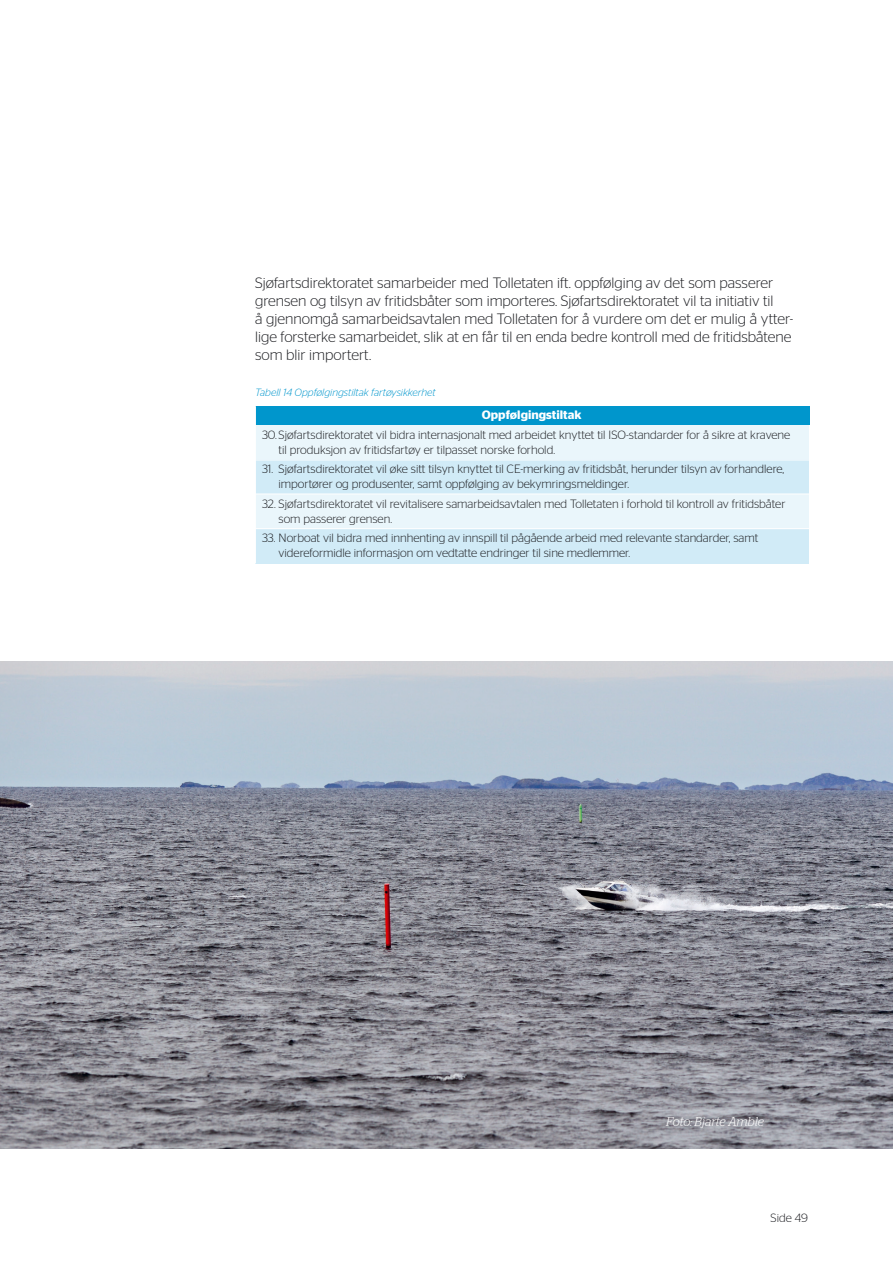
<style>
.page{position:relative;width:893px;height:1263px;background:#fff}
.page>*{position:absolute;margin:0;border:0;box-sizing:border-box;transform-origin:0 0}
.Brødtekst{font:300 15px/18px "Stag Sans";color:#1b1c20}
.Bildetekst{font:italic 300 12.75px "Stag";letter-spacing:-.01em;color:#fff}
.Brødtekst-2{font:600 12.15px "Stag Sans";color:#fff}
.Brødtekst-3{font:300 12px/15px "Stag Sans";color:#1b1c20}
.Brødtekst-4{font:italic 300 10.5px "Stag Sans";color:#0096cc}
</style>
<div class="page">
<div style="left:255px;top:424px;width:554px;height:36px;background:#eaf6fb"></div>
<div style="left:255px;top:460px;width:554px;height:34px;background:#d1ebf7"></div>
<div style="left:255px;top:528px;width:554px;height:35px;background:#d1ebf7"></div>
<div style="left:255px;top:494px;width:554px;height:35px;background:#eaf6fb"></div>
<div style="left:255px;top:406px;width:554px;height:18px;background:#0096cc"></div>
<hr style="left:255px;top:424px;width:554px;height:1px;background:#0096cc">
<hr style="left:255px;top:460px;width:554px;height:1px;background:#fff">
<hr style="left:255px;top:494px;width:554px;height:1px;background:#fff">
<hr style="left:255px;top:528px;width:554px;height:1px;background:#fff">
<hr style="left:255px;top:406px;width:1px;height:157px;background:#fff">
<img style="left:0;top:661px;width:893px;height:487px">
<p class="Brødtekst" style="left:255px;top:274px;width:540px">Sjøfartsdirektoratet samarbeider med Tolletaten ift. oppfølging av det som passerer grensen og tilsyn av fritidsbåter som importeres. Sjøfartsdirektoratet vil ta initiativ til<br>å gjennomgå samarbeidsavtalen med Tolletaten for å vurdere om det er mulig å ytter&shy;lige forsterke samarbeidet, slik at en får til en enda bedre kontroll med de fritidsbåtene som blir importert.</p>
<p class="Brødtekst-4" style="left:255px;top:387px;width:182px">Tabell 14 Oppfølgingstiltak fartøysikkerhet</p>
<p class="Brødtekst-2" style="left:482px;top:408px;width:101px">Oppfølgingstiltak</p>
<p class="Brødtekst-3" style="left:279px;top:427px;width:513px;text-indent:-16px">30. Sjøfartsdirektoratet vil bidra internasjonalt med arbeidet knyttet til ISO-standarder for å sikre at kravene til produksjon av fritidsfartøy er tilpasset norske forhold.</p>
<p class="Brødtekst-3" style="left:279px;top:461px;width:507px;text-indent:-16px">31. Sjøfartsdirektoratet vil øke sitt tilsyn knyttet til CE-merking av fritidsbåt, herunder tilsyn av forhandlere, importører og produsenter, samt oppfølging av bekymringsmeldinger.</p>
<p class="Brødtekst-3" style="left:279px;top:496px;width:508px;text-indent:-16px">32. Sjøfartsdirektoratet vil revitalisere samarbeidsavtalen med Tolletaten i forhold til kontroll av fritidsbåter som passerer grensen.</p>
<p class="Brødtekst-3" style="left:279px;top:530px;width:481px;text-indent:-16px">33. Norboat vil bidra med innhenting av innspill til pågående arbeid med relevante standarder, samt videreformidle informasjon om vedtatte endringer til sine medlemmer.</p>
<p class="Bildetekst" style="left:666px;top:1114px;width:99px">Foto: Bjarte Amble</p>
<p class="Brødtekst-3" style="left:771px;top:1210px;width:39px">Side 49</p>
</div>
